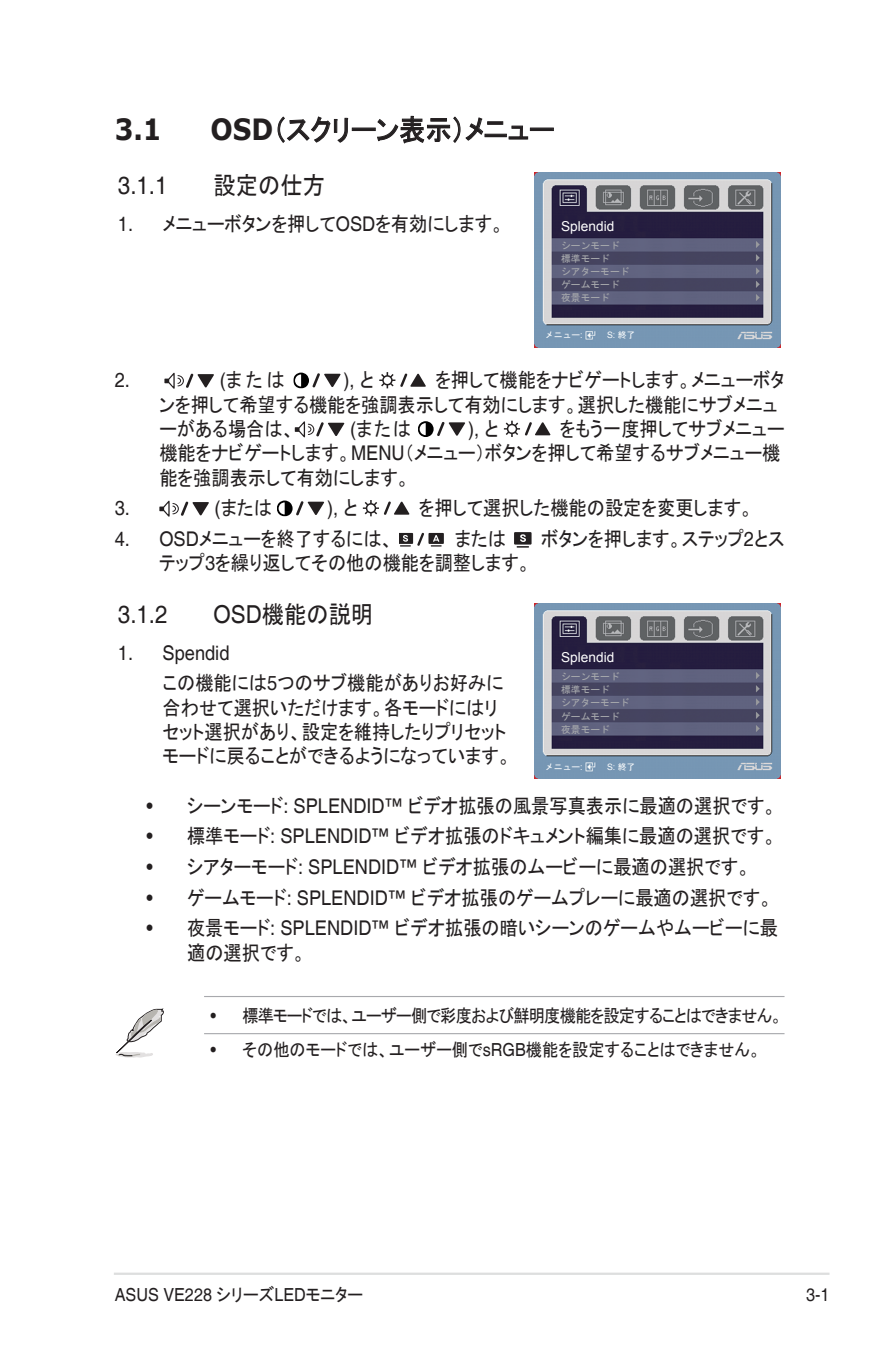
<style>
.page{position:relative;width:893px;height:1346px;background:#fff}
.page>*{position:absolute;margin:0;border:0;box-sizing:border-box;transform-origin:0 0}
.Heading_1{font:29.25px "MS P Gothic";color:#231f20;scale:.9 1}
.Heading_1-2{font:700 29.25px "Verdana";color:#231f20;scale:.9 1}
.Heading_2{font:24.75px "MS P Gothic";color:#231f20;scale:.9 1}
.Heading_2-2{font:24.75px "Helvetica";color:#231f20;scale:.9 1}
.List{font:20.25px/24.3px "MS P Gothic";color:#231f20;scale:.9 1}
.Bulleted_Text{font:20.25px/24.3px "MS P Gothic";color:#231f20;scale:.9 1}
.List-2{font:20.25px "Helvetica";color:#231f20;scale:.9 1}
.List_Bold{font:20.25px "Helvetica";color:#231f20;scale:.9 1}
.t1{font:18px "MS P Gothic";letter-spacing:-.05em;color:#231f20;scale:.9 1}
.t2{font:18px "MS P Gothic";color:#231f20;scale:.9 1}
.Footer_Text-Right{font:18px "Helvetica";color:#231f20;scale:.9 1}
.Page_No__Right{font:18px "Helvetica";color:#231f20;scale:.9 1}
.t3{font:13.72px "Arial";color:#fff}
.t4{font:9.67px/13.3px "MS Gothic";color:#a9abae}
.t5{font:8.78px "MS Gothic";color:#fff}
.t6{font:8.78px "Arial";color:#fff}
.s1{font-family:"Verdana";font-weight:700}
.s2{font-family:"Helvetica"}
.s3{font-family:"Arial"}
.s4{font-family:"MS Gothic"}
.s5{font-family:"MS P Gothic"}
</style>
<div class="page">
<hr style="left:114px;top:1272px;width:715px;height:3px;background:#dddede">
<svg style="left:277px;top:116px;width:71px;height:27px"></svg>
<div style="left:352px;top:128px;width:24px;height:3px;border:1px solid #231f20"></div>
<svg style="left:377px;top:116px;width:106px;height:27px"></svg>
<div style="left:485px;top:134px;width:22px;height:3px;border:1px solid #231f20"></div>
<div style="left:487px;top:121px;width:16px;height:4px;border:1px solid #231f20"></div>
<svg style="left:508px;top:125px;width:20px;height:15px"></svg>
<div style="left:530px;top:128px;width:24px;height:3px;border:1px solid #231f20"></div>
<img style="left:535px;top:173px;width:245px;height:174px">
<img style="left:584px;top:327px;width:14px;height:15px">
<svg style="left:164px;top:373px;width:50px;height:16px"></svg>
<svg style="left:293px;top:373px;width:47px;height:15px"></svg>
<svg style="left:379px;top:372px;width:47px;height:16px"></svg>
<svg style="left:295px;top:421px;width:49px;height:16px"></svg>
<svg style="left:418px;top:421px;width:47px;height:16px"></svg>
<svg style="left:504px;top:421px;width:46px;height:16px"></svg>
<svg style="left:159px;top:501px;width:50px;height:16px"></svg>
<svg style="left:277px;top:500px;width:47px;height:16px"></svg>
<svg style="left:363px;top:500px;width:46px;height:16px"></svg>
<svg style="left:400px;top:533px;width:24px;height:13px"></svg>
<div style="left:428px;top:533px;width:16px;height:11px;background:#231f20"></div>
<svg style="left:431px;top:535px;width:11px;height:11px"></svg>
<svg style="left:514px;top:532px;width:18px;height:16px"></svg>
<img style="left:535px;top:604px;width:245px;height:175px">
<img style="left:584px;top:758px;width:14px;height:15px">
<hr style="left:204px;top:996px;width:580px;height:1px;background:#a8a9ad">
<hr style="left:204px;top:1033px;width:580px;height:1px;background:#a8a9ad">
<svg style="left:115px;top:1008px;width:49px;height:50px"></svg>
<p class="Heading_1-2" style="left:115px;top:111px;width:54px">3.1</p>
<p class="Heading_1" style="left:210px;top:115px;width:384px"><span class="s1">OSD</span>（スクリーン表示）メニュー</p>
<p class="Heading_2-2" style="left:118px;top:171px;width:57px">3.1.1</p>
<p class="Heading_2" style="left:214px;top:173px;width:125px">設定の仕方</p>
<p class="List" style="left:118px;top:211px;width:431px"><span class="s2">1.</span> メニューボタンを押して<span class="s2">OSD</span>を有効にします。</p>
<p class="t3" style="left:561px;top:217px;width:55px">Splendid</p>
<p class="t4" style="left:561px;top:239px;width:70px">シーンモード標準モード<br>シアターモードゲームモード夜景モード</p>
<p class="t5" style="left:545px;top:331px;width:39px">メニュー<span class="s3">:</span></p>
<p class="t6" style="left:607px;top:329px;width:30px">S: <span class="s4">終了</span></p>
<p class="List" style="left:159px;top:368px;width:696px;text-indent:276px">を押して機能をナビゲートします。メニューボタンを押して希望する機能を強調表示して有効にします。選択した機能にサブメニューがある場合は、</p>
<p class="List-2" style="left:115px;top:368px;width:18px">2.</p>
<p class="List" style="left:220px;top:368px;width:74px"><span class="s2">(</span>または</p>
<p class="List-2" style="left:344px;top:368px;width:35px">), <span class="s5">と</span></p>
<p class="List" style="left:159px;top:416px;width:696px;text-indent:401px">をもう一度押してサブメニュー機能をナビゲートします。<span class="s2">MENU</span>（メニュー）ボタンを押して希望するサブメニュー機能を強調表示して有効にします。</p>
<p class="List" style="left:350px;top:416px;width:69px"><span class="s2">(</span>または</p>
<p class="List-2" style="left:468px;top:417px;width:35px">), <span class="s5">と</span></p>
<p class="List-2" style="left:115px;top:496px;width:18px">3.</p>
<p class="List" style="left:215px;top:496px;width:65px"><span class="s2">(</span>または</p>
<p class="List-2" style="left:327px;top:496px;width:35px">), <span class="s5">と</span></p>
<p class="List" style="left:419px;top:496px;width:373px">を押して選択した機能の設定を変更します。</p>
<p class="List" style="left:115px;top:526px;width:311px"><span class="s2">4. OSD</span>メニューを終了するには、</p>
<p class="List" style="left:455px;top:526px;width:58px">または</p>
<p class="List" style="left:541px;top:526px;width:272px">ボタンを押します。ステップ<span class="s2">2</span>とス</p>
<p class="List" style="left:159px;top:551px;width:414px">テップ<span class="s2">3</span>を繰り返してその他の機能を調整します。</p>
<p class="Heading_2-2" style="left:118px;top:600px;width:57px">3.1.2</p>
<p class="Heading_2" style="left:214px;top:602px;width:179px"><span class="s2">OSD</span>機能の説明</p>
<p class="List_Bold" style="left:118px;top:641px;width:125px">1. Spendid</p>
<p class="List" style="left:163px;top:671px;width:389px">この機能には<span class="s2">5</span>つのサブ機能がありお好みに合わせて選択いただけます。各モードにはリセット選択があり、設定を維持したりプリセットモードに戻ることができるようになっています。</p>
<p class="t3" style="left:561px;top:648px;width:55px">Splendid</p>
<p class="t4" style="left:561px;top:670px;width:70px">シーンモード標準モード<br>シアターモードゲームモード夜景モード</p>
<p class="t5" style="left:545px;top:762px;width:39px">メニュー<span class="s3">:</span></p>
<p class="t6" style="left:607px;top:761px;width:30px">S: <span class="s4">終了</span></p>
<p class="Bulleted_Text" style="left:147px;top:793px;width:702px"><span class="s2">•</span> シーンモード<span class="s2">: SPLENDID™</span> ビデオ拡張の風景写真表示に最適の選択です。</p>
<p class="Bulleted_Text" style="left:147px;top:824px;width:701px"><span class="s2">•</span> 標準モード<span class="s2">: SPLENDID™</span> ビデオ拡張のドキュメント編集に最適の選択です。</p>
<p class="Bulleted_Text" style="left:147px;top:854px;width:672px"><span class="s2">•</span> シアターモード<span class="s2">: SPLENDID™</span> ビデオ拡張のムービーに最適の選択です。</p>
<p class="Bulleted_Text" style="left:147px;top:885px;width:697px"><span class="s2">•</span> ゲームモード<span class="s2">: SPLENDID™</span> ビデオ拡張のゲームプレーに最適の選択です。</p>
<p class="Bulleted_Text" style="left:187px;top:916px;width:658px;text-indent:-41px"><span class="s2">•</span> 夜景モード<span class="s2">: SPLENDID™</span> ビデオ拡張の暗いシーンのゲームやムービーに最適の選択です。</p>
<p class="t1" style="left:210px;top:1006px;width:637px"><span class="s2">•</span> 標準モードでは、ユーザー側で彩度および鮮明度機能を設定することはできません。</p>
<p class="t2" style="left:210px;top:1040px;width:613px"><span class="s2">•</span> その他のモードでは、ユーザー側で<span class="s2">sRGB</span>機能を設定することはできません。</p>
<p class="Footer_Text-Right" style="left:115px;top:1284px;width:277px">ASUS VE228 <span class="s5">シリーズ</span>LED<span class="s5">モニター</span></p>
<p class="Page_No__Right" style="left:806px;top:1284px;width:28px">3-1</p>
</div>
